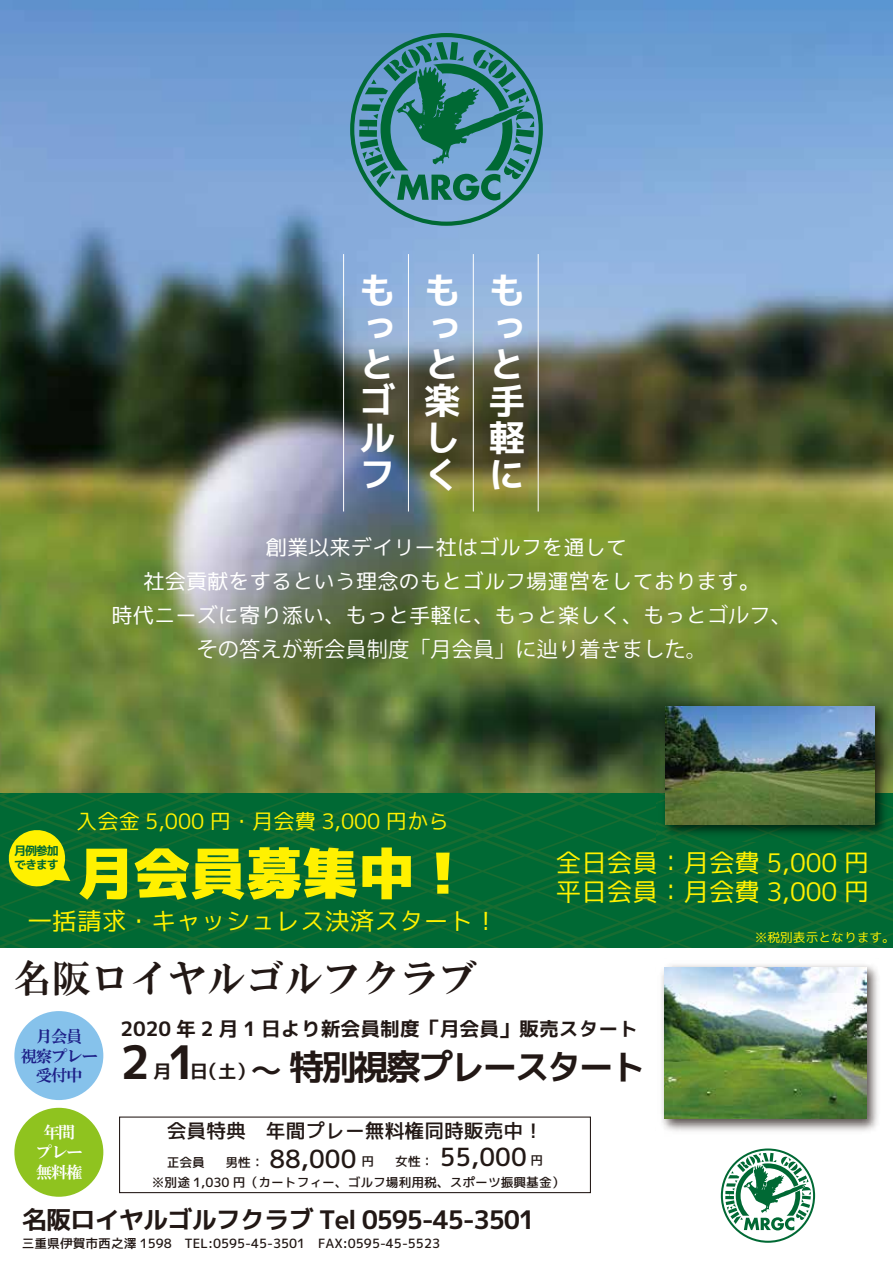
<style>
.page{position:relative;width:893px;height:1263px;background:#fff}
.page>*{position:absolute;margin:0;border:0;box-sizing:border-box;transform-origin:0 0}
.t1{font:56.25px "mgenplus 2 p black";color:#fff100}
.t2{font:46.05px "mgenplus 2 p bold";color:#221815}
.t3{font:38.7px "HG Mincho E";color:#221815}
.t4{font:36.9px/36.9px "mgenplus 2 p bold";color:#fff}
.t5{font:35.7px "mgenplus 2 p bold";letter-spacing:-.1em;color:#221815}
.t6{font:25.5px "mgenplus 2 p regular";color:#fff100}
.t7{font:25.5px "mgenplus 2 p bold";letter-spacing:-.05em;color:#221815}
.t8{font:24.9px "mgenplus 2 p medium";color:#221815}
.t9{font:24.75px "mgenplus 2 p regular";color:#fff100}
.t10{font:21.3px/34px "mgenplus 2 p regular";color:#fff;text-align:center}
.t11{font:21.3px "Koz Go Pr 6 N";color:#fff}
.t12{font:21.3px "mgenplus 2 p regular";color:#fff100}
.t13{font:19.8px "mgenplus 2 p bold";color:#221815}
.t14{font:19.8px "mgenplus 2 p medium";color:#221815}
.t15{font:18.45px "mgenplus 2 p bold";color:#221815}
.t16{font:16.35px/19.8px "HG Mincho E";letter-spacing:-.075em;color:#1d2088;text-align:center}
.t17{font:16.35px/19.8px "HG Mincho E";letter-spacing:-.075em;color:#fff;text-align:center}
.t18{font:12.75px "mgenplus 2 p medium";color:#221815}
.t19{font:12.75px "mgenplus 2 p regular";color:#fff100}
.t20{font:12px/14.4px "mgenplus 2 p bold";letter-spacing:-.1em;color:#006934}
.s1{font-family:"Koz Go Pr 6 N"}
.s2{font-size:18.45px}
.s3{font-family:"mgenplus 2 p medium";font-size:32.25px}
.s4{font-size:12.75px}
</style>
<div class="page">
<img style="left:0;top:0;width:893px;height:794px">
<hr style="left:538px;top:254px;width:1px;height:257px;background:#fff">
<hr style="left:473px;top:254px;width:1px;height:257px;background:#fff">
<hr style="left:408px;top:254px;width:1px;height:257px;background:#fff">
<hr style="left:343px;top:254px;width:1px;height:257px;background:#fff">
<svg style="left:0;top:794px;width:893px;height:154px;background:#046933"></svg>
<div style="left:14px;top:1108px;width:89px;height:89px;background:#8fc31f;border-radius:50%"></div>
<svg style="left:5px;top:826px;width:65px;height:63px;background:#a2be12"></svg>
<svg style="left:350px;top:33px;width:193px;height:193px;background:#4e8f9d"></svg>
<div style="left:119px;top:1116px;width:472px;height:77px;border:1px solid #221815"></div>
<svg style="left:721px;top:1148px;width:94px;height:95px"></svg>
<img style="left:661px;top:965px;width:217px;height:166px">
<img style="left:664px;top:967px;width:202px;height:152px">
<img style="left:657px;top:698px;width:235px;height:144px">
<img style="left:666px;top:707px;width:209px;height:117px">
<div style="left:14px;top:1011px;width:89px;height:89px;background:#86c2eb;border-radius:50%"></div>
<h3 class="t4" style="left:359px;top:272px;width:38px">もっとゴルフ</h3>
<h3 class="t4" style="left:424px;top:272px;width:37px">もっと楽しく</h3>
<h3 class="t4" style="left:489px;top:272px;width:37px">もっと手軽に</h3>
<h3 class="t10" style="left:112px;top:530px;width:682px">創業以来デイリー社はゴルフを通して<br>社会貢献をするという理念のもとゴルフ場運営をしております。<br>時代ニーズに寄り添い、もっと手軽に、もっと楽しく、もっと<span class="s1">ゴルフ、</span></h3>
<h3 class="t11" style="left:197px;top:637px;width:512px">その答えが新会員制度「月会員」に辿り着きました。</h3>
<p class="t20" style="left:14px;top:843px;width:46px">月例参加できます</p>
<h3 class="t12" style="left:76px;top:806px;width:375px">入会金 5,000 円・月会費 3,000 円から</h3>
<h1 class="t1" style="left:78px;top:833px;width:395px">月会員募集中！</h1>
<h3 class="t9" style="left:28px;top:903px;width:472px">一括請求・キャッシュレス決済スタート！</h3>
<h3 class="t3" style="left:14px;top:958px;width:465px">名阪ロイヤルゴルフクラブ</h3>
<h3 class="t6" style="left:556px;top:844px;width:315px">全日会員：月会費 5,000 円</h3>
<h3 class="t6" style="left:556px;top:874px;width:315px">平日会員：月会費 3,000 円</h3>
<p class="t19" style="left:755px;top:928px;width:142px">※税別表示となります。</p>
<p class="t16" style="left:21px;top:1026px;width:79px">月会員<br>視察プレー受付中</p>
<p class="t17" style="left:36px;top:1122px;width:48px">年間プレー無料権</p>
<h3 class="t13" style="left:120px;top:1015px;width:519px">2020 年 2 月 1 日より新会員制度「月会員」販売スタート</h3>
<h2 class="t2" style="left:120px;top:1029px;width:78px">2 1</h2>
<h3 class="t5" style="left:190px;top:1041px;width:458px"><span class="s2">日（土）</span><span class="s3">～</span>特別視察プレースタート</h3>
<h3 class="t15" style="left:153px;top:1058px;width:20px">月</h3>
<h3 class="t14" style="left:167px;top:1117px;width:378px">会員特典　年間プレー無料権同時販売中！</h3>
<p class="t18" style="left:152px;top:1173px;width:414px">※別途 1,030 円（カートフィー、ゴルフ場利用税、スポーツ振興基金）</p>
<p class="t18" style="left:167px;top:1154px;width:40px">正会員</p>
<h3 class="t8" style="left:225px;top:1141px;width:150px"><span class="s4">男性：</span> 88,000 <span class="s4">円</span></h3>
<h3 class="t8" style="left:395px;top:1139px;width:149px"><span class="s4">女性：</span> 55,000 <span class="s4">円</span></h3>
<h3 class="t7" style="left:22px;top:1202px;width:515px">名阪ロイヤルゴルフクラブ Tel 0595-45-3501</h3>
<p class="t18" style="left:22px;top:1234px;width:420px">三重県伊賀市西之澤 1598　TEL:0595-45-3501　FAX:0595-45-5523</p>
</div>
